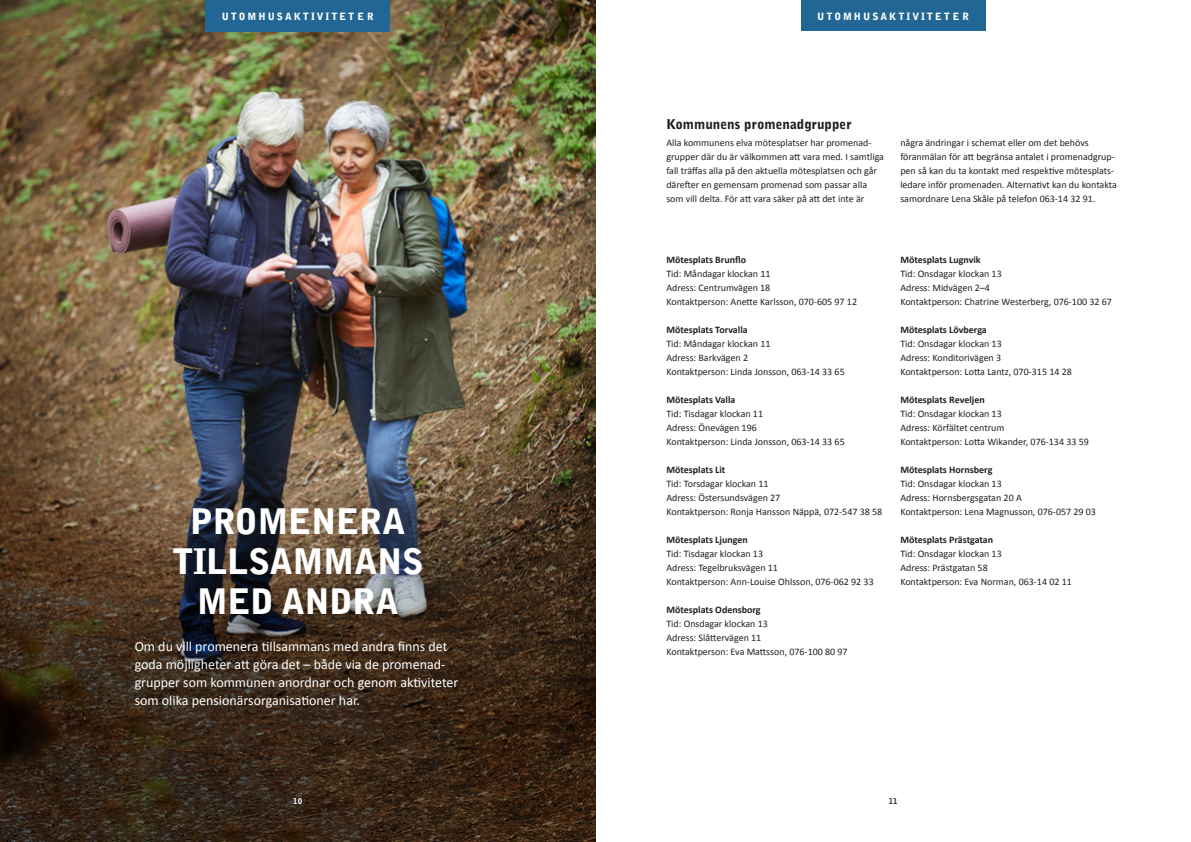
<style>
.page{position:relative;width:1191px;height:842px;background:#fff}
.page>*{position:absolute;margin:0;border:0;box-sizing:border-box;transform-origin:0 0}
.Rubrik_1{font:900 35px/40px "Bell Gothic Std";letter-spacing:-.01em;color:#fff;text-align:center}
.Ingress{font:14px/18px "Calibri";color:#fff}
.Rubrik_2{font:900 13.5px "Bell Gothic Std";color:#231f20}
.Bröd{font:10px/14px "Calibri";color:#231f20}
.Bröd-2{font:700 10px "Calibri";color:#231f20}
.t1{font:900 10px "Bell Gothic Std";letter-spacing:.2em;color:#fff}
.t2{font:900 8px "Bell Gothic Std";color:#3e3e3f}
.t3{font:900 8px "Bell Gothic Std";color:#fff}
</style>
<div class="page">
<div style="left:801px;top:0;width:184px;height:31px;background:#226695"></div>
<img style="left:0;top:0;width:595px;height:842px">
<div style="left:206px;top:0;width:184px;height:31px;background:#226695"></div>
<p class="t1" style="left:222px;top:11px;width:153px">UTOMHUSAKTIVITETER</p>
<h1 class="Rubrik_1" style="left:172px;top:501px;width:253px">PROMENERA<br>TILLSAMMANS<br>MED ANDRA</h1>
<p class="Ingress" style="left:135px;top:637px;width:325px">Om du vill promenera tillsammans med andra finns det goda möjligheter att göra det – både via de promenad&shy;grupper som kommunen anordnar och genom aktiviteter som olika pensionärsorganisationer har.</p>
<p class="t3" style="left:293px;top:796px;width:10px">10</p>
<p class="t1" style="left:817px;top:11px;width:153px">UTOMHUSAKTIVITETER</p>
<h2 class="Rubrik_2" style="left:666px;top:116px;width:187px">Kommunens promenadgrupper</h2>
<p class="Bröd" style="left:666px;top:135px;width:219px">Alla kommunens elva mötesplatser har promenad&shy;grupper där du är välkommen att vara med. I samtliga fall träffas alla på den aktuella mötesplatsen och går därefter en gemensam promenad som passar alla som vill delta. För att vara säker på att det inte är</p>
<p class="Bröd" style="left:900px;top:135px;width:218px">några ändringar i schemat eller om det behövs föranmälan för att begränsa antalet i promenadgrup&shy;pen så kan du ta kontakt med respektive mötesplats&shy;ledare inför promenaden. Alternativt kan du kontakta samordnare Lena Skåle på telefon 063-14 32 91.</p>
<p class="Bröd-2" style="left:666px;top:252px;width:81px">Mötesplats Brunflo</p>
<p class="Bröd" style="left:666px;top:266px;width:106px">Tid: Måndagar klockan 11</p>
<p class="Bröd" style="left:666px;top:280px;width:105px">Adress: Centrumvägen 18</p>
<p class="Bröd" style="left:666px;top:294px;width:192px">Kontaktperson: Anette Karlsson, 070-605 97 12</p>
<p class="Bröd-2" style="left:666px;top:322px;width:83px">Mötesplats Torvalla</p>
<p class="Bröd" style="left:666px;top:336px;width:106px">Tid: Måndagar klockan 11</p>
<p class="Bröd" style="left:666px;top:350px;width:83px">Adress: Barkvägen 2</p>
<p class="Bröd" style="left:666px;top:364px;width:180px">Kontaktperson: Linda Jonsson, 063-14 33 65</p>
<p class="Bröd-2" style="left:666px;top:392px;width:71px">Mötesplats Valla</p>
<p class="Bröd" style="left:666px;top:406px;width:98px">Tid: Tisdagar klockan 11</p>
<p class="Bröd" style="left:666px;top:420px;width:92px">Adress: Önevägen 196</p>
<p class="Bröd" style="left:666px;top:434px;width:180px">Kontaktperson: Linda Jonsson, 063-14 33 65</p>
<p class="Bröd-2" style="left:666px;top:462px;width:61px">Mötesplats Lit</p>
<p class="Bröd" style="left:666px;top:476px;width:104px">Tid: Torsdagar klockan 11</p>
<p class="Bröd" style="left:666px;top:490px;width:115px">Adress: Östersundsvägen 27</p>
<p class="Bröd" style="left:666px;top:504px;width:217px">Kontaktperson: Ronja Hansson Näppä, 072-547 38 58</p>
<p class="Bröd-2" style="left:666px;top:532px;width:83px">Mötesplats Ljungen</p>
<p class="Bröd" style="left:666px;top:546px;width:98px">Tid: Tisdagar klockan 13</p>
<p class="Bröd" style="left:666px;top:560px;width:113px">Adress: Tegelbruksvägen 11</p>
<p class="Bröd" style="left:666px;top:574px;width:209px">Kontaktperson: Ann-Louise Ohlsson, 076-062 92 33</p>
<p class="Bröd-2" style="left:666px;top:602px;width:96px">Mötesplats Odensborg</p>
<p class="Bröd" style="left:666px;top:616px;width:103px">Tid: Onsdagar klockan 13</p>
<p class="Bröd" style="left:666px;top:630px;width:96px">Adress: Slåttervägen 11</p>
<p class="Bröd" style="left:666px;top:644px;width:183px">Kontaktperson: Eva Mattsson, 076-100 80 97</p>
<p class="Bröd-2" style="left:900px;top:252px;width:82px">Mötesplats Lugnvik</p>
<p class="Bröd" style="left:900px;top:266px;width:103px">Tid: Onsdagar klockan 13</p>
<p class="Bröd" style="left:900px;top:280px;width:91px">Adress: Midvägen 2–4</p>
<p class="Bröd" style="left:900px;top:294px;width:213px">Kontaktperson: Chatrine Westerberg, 076-100 32 67</p>
<p class="Bröd-2" style="left:900px;top:322px;width:88px">Mötesplats Lövberga</p>
<p class="Bröd" style="left:900px;top:336px;width:103px">Tid: Onsdagar klockan 13</p>
<p class="Bröd" style="left:900px;top:350px;width:102px">Adress: Konditorivägen 3</p>
<p class="Bröd" style="left:900px;top:364px;width:173px">Kontaktperson: Lotta Lantz, 070-315 14 28</p>
<p class="Bröd-2" style="left:900px;top:392px;width:86px">Mötesplats Reveljen</p>
<p class="Bröd" style="left:900px;top:406px;width:103px">Tid: Onsdagar klockan 13</p>
<p class="Bröd" style="left:900px;top:420px;width:106px">Adress: Körfältet centrum</p>
<p class="Bröd" style="left:900px;top:434px;width:190px">Kontaktperson: Lotta Wikander, 076-134 33 59</p>
<p class="Bröd-2" style="left:900px;top:462px;width:94px">Mötesplats Hornsberg</p>
<p class="Bröd" style="left:900px;top:476px;width:103px">Tid: Onsdagar klockan 13</p>
<p class="Bröd" style="left:900px;top:490px;width:123px">Adress: Hornsbergsgatan 20 A</p>
<p class="Bröd" style="left:900px;top:504px;width:197px">Kontaktperson: Lena Magnusson, 076-057 29 03</p>
<p class="Bröd-2" style="left:900px;top:532px;width:94px">Mötesplats Prästgatan</p>
<p class="Bröd" style="left:900px;top:546px;width:103px">Tid: Onsdagar klockan 13</p>
<p class="Bröd" style="left:900px;top:560px;width:89px">Adress: Prästgatan 58</p>
<p class="Bröd" style="left:900px;top:574px;width:173px">Kontaktperson: Eva Norman, 063-14 02 11</p>
<p class="t2" style="left:888px;top:796px;width:10px">11</p>
</div>
